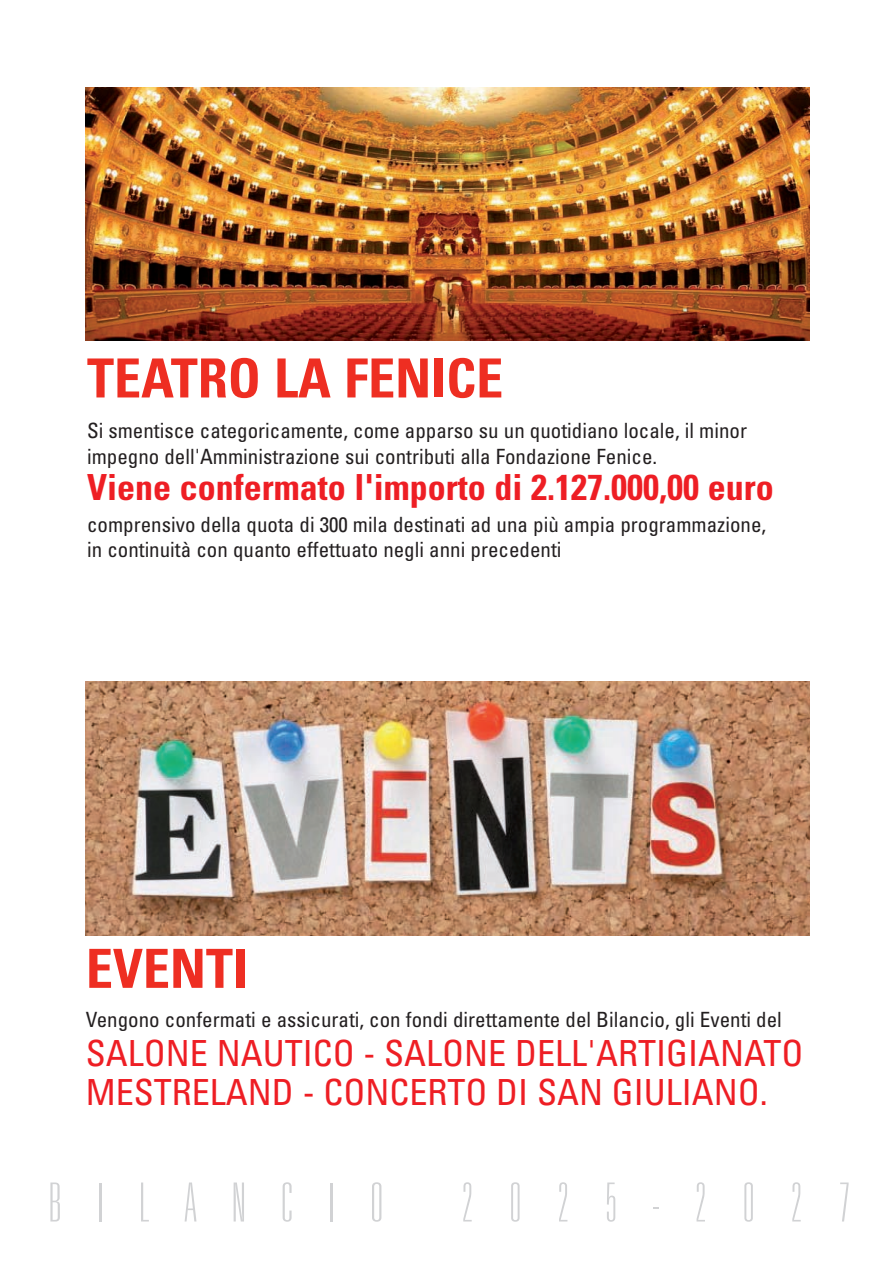
<style>
.page{position:relative;width:893px;height:1263px;background:#fff}
.page>*{position:absolute;margin:0;border:0;box-sizing:border-box;transform-origin:0 0}
.t1{font:700 condensed 54px "Univers LT Std";color:#ee2e22}
.t2{font:100 ultra-condensed 54px "Univers LT Std";letter-spacing:.66em;color:#d1d2d4}
.t3{font:condensed 36px/39px "Univers LT Std";color:#ee1e24}
.t4{font:700 condensed 36px "Univers LT Std";color:#ee1e24}
.t5{font:condensed 21px/25.2px "Univers LT Std";color:#231f20}
</style>
<div class="page">
<img style="left:85px;top:87px;width:725px;height:253px">
<img style="left:85px;top:682px;width:725px;height:253px">
<h1 class="t1" style="left:87px;top:358px;width:418px">TEATRO LA FENICE</h1>
<p class="t5" style="left:87px;top:420px;width:662px">Si smentisce categoricamente, come apparso su un quotidiano locale, il minor impegno dell'Amministrazione sui contributi alla Fondazione Fenice.</p>
<h2 class="t4" style="left:87px;top:474px;width:688px">Viene confermato l'importo di 2.127.000,00 euro</h2>
<p class="t5" style="left:87px;top:514px;width:681px">comprensivo della quota di 300 mila destinati ad una più ampia programmazione, in continuità con quanto effettuato negli anni precedenti</p>
<h1 class="t1" style="left:86px;top:949px;width:164px">EVENTI</h1>
<p class="t5" style="left:86px;top:1008px;width:698px">Vengono confermati e assicurati, con fondi direttamente del Bilancio, gli Eventi del</p>
<h2 class="t3" style="left:86px;top:1036px;width:719px">SALONE NAUTICO - SALONE DELL'ARTIGIANATO<br>MESTRELAND - CONCERTO DI SAN GIULIANO.</h2>
<h1 class="t2" style="left:49px;top:1182px;width:336px">BILANCIO</h1>
<h1 class="t2" style="left:461px;top:1182px;width:390px">2025-2027</h1>
</div>
